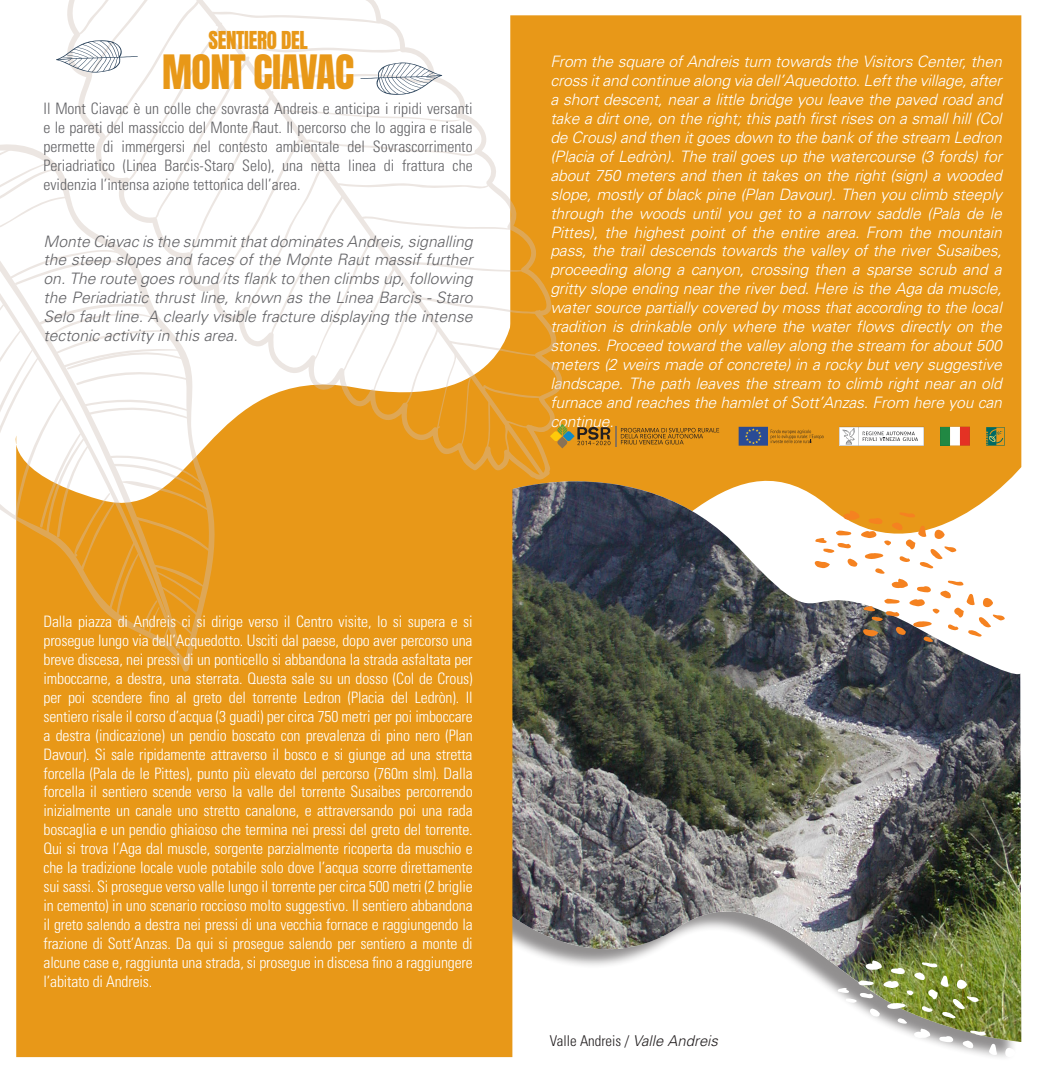
<style>
.page{position:relative;width:1037px;height:1072px;background:#fff}
.page>*{position:absolute;margin:0;border:0;box-sizing:border-box;transform-origin:0 0}
.t1{font:40.25px "Anton";letter-spacing:-.015em;color:#e89818}
.t2{font:21px "Anton";letter-spacing:-.015em;color:#e89818}
.t3{font:300 condensed 15.75px/18.9px "Univers LT Std";letter-spacing:-.01em;color:#fff;text-align:justify}
.t4{font:italic 300 15.75px/18.9px "Univers";letter-spacing:-.01em;color:#fff;text-align:justify}
.t5{font:italic 300 15.75px/18.9px "Univers";color:#636366;text-align:justify}
.t6{font:300 condensed 15.75px/18.9px "Univers LT Std";color:#636366;text-align:justify}
.t7{font:300 condensed 14.88px "Univers LT Std";color:#231f20}
.s1{font-family:"Univers";font-style:italic;font-stretch:normal}
</style>
<div class="page">
<div style="left:564px;top:15px;width:457px;height:432px;background:#e89818"></div>
<div style="left:512px;top:447px;width:509px;height:34px;background:#e89818"></div>
<img style="left:512px;top:481px;width:509px;height:560px">
<img style="left:836px;top:960px;width:186px;height:98px">
<svg style="left:616px;top:426px;width:103px;height:20px"></svg>
<svg style="left:564px;top:424px;width:46px;height:24px"></svg>
<svg style="left:986px;top:427px;width:18px;height:18px"></svg>
<svg style="left:839px;top:427px;width:85px;height:18px"></svg>
<svg style="left:940px;top:427px;width:30px;height:18px"></svg>
<svg style="left:771px;top:429px;width:52px;height:14px"></svg>
<div style="left:738px;top:427px;width:30px;height:18px;background:#2a4b95"></div>
<svg style="left:745px;top:428px;width:17px;height:16px"></svg>
<svg style="left:813px;top:510px;width:192px;height:132px"></svg>
<div style="left:16px;top:480px;width:496px;height:577px;background:#e89818"></div>
<svg style="left:67px;top:0;width:497px;height:480px"></svg>
<svg style="left:0;top:84px;width:229px;height:589px"></svg>
<svg style="left:10px;top:245px;width:122px;height:40px"></svg>
<svg style="left:0;top:297px;width:213px;height:345px"></svg>
<svg style="left:0;top:148px;width:68px;height:86px"></svg>
<svg style="left:56px;top:40px;width:82px;height:33px"></svg>
<svg style="left:360px;top:62px;width:82px;height:33px"></svg>
<p class="t2" style="left:208px;top:29px;width:101px">SENTIERO DEL</p>
<p class="t1" style="left:162px;top:52px;width:194px">MONT CIAVAC</p>
<p class="t6" style="left:44px;top:99px;width:431px">Il Mont Ciavac è un colle che sovrasta Andreis e anticipa i ripidi versanti e le pareti del massiccio del Monte Raut. Il percorso che lo aggira e risale permette di immergersi nel contesto ambientale del Sovrascorrimento Periadriatico (Linea Barcis-Staro Selo), una netta linea di frattura che evidenzia l’intensa azione tettonica dell’area.</p>
<p class="t5" style="left:44px;top:231px;width:431px">Monte Ciavac is the summit that dominates Andreis, signalling the steep slopes and faces of the Monte Raut massif further on. The route goes round its flank to then climbs up, following the Periadriatic thrust line, known as the Linea Barcis - Staro Selo fault line. A clearly visible fracture displaying the intense tectonic activity in this area.</p>
<p class="t3" style="left:44px;top:612px;width:431px">Dalla piazza di Andreis ci si dirige verso il Centro visite, lo si supera e si prosegue lungo via dell’Acquedotto. Usciti dal paese, dopo aver percorso una breve discesa, nei pressi di un ponticello si abbandona la strada asfaltata per imboccarne, a destra, una sterrata. Questa sale su un dosso (Col de Crous) per poi scendere fino al greto del torrente Ledron (Placia del Ledròn). Il sentiero risale il corso d’acqua (3 guadi) per circa 750 metri per poi imboccare a destra (indicazione) un pendio boscato con prevalenza di pino nero (Plan Davour). Si sale ripidamente attraverso il bosco e si giunge ad una stretta forcella (Pala de le Pittes), punto più elevato del percorso (760m slm). Dalla forcella il sentiero scende verso la valle del torrente Susaibes percorrendo inizialmente un canale uno stretto canalone, e attraversando poi una rada boscaglia e un pendio ghiaioso che termina nei pressi del greto del torrente.<br>Qui si trova l’Aga dal muscle, sorgente parzialmente ricoperta da muschio e che la tradizione locale vuole potabile solo dove l’acqua scorre direttamente sui sassi. Si prosegue verso valle lungo il torrente per circa 500 metri (2 briglie in cemento) in uno scenario roccioso molto suggestivo. Il sentiero abbandona il greto salendo a destra nei pressi di una vecchia fornace e raggiungendo la frazione di Sott’Anzas. Da qui si prosegue salendo per sentiero a monte di alcune case e, raggiunta una strada, si prosegue in discesa fino a raggiungere l’abitato di Andreis.</p>
<p class="t4" style="left:550px;top:52px;width:453px">From the square of Andreis turn towards the Visitors Center, then cross it and continue along via dell’Aquedotto. Left the village, after a short descent, near a little bridge you leave the paved road and take a dirt one, on the right; this path first rises on a small hill (Col de Crous) and then it goes down to the bank of the stream Ledron (Placia of Ledròn). The trail goes up the watercourse (3 fords) for about 750 meters and then it takes on the right (sign) a wooded slope, mostly of black pine (Plan Davour). Then you climb steeply through the woods until you get to a narrow saddle (Pala de le Pittes), the highest point of the entire area. From the mountain pass, the trail descends towards the valley of the river Susaibes, proceeding along a canyon, crossing then a sparse scrub and a gritty slope ending near the river bed. Here is the Aga da muscle, water source partially covered by moss that according to the local tradition is drinkable only where the water flows directly on the stones. Proceed toward the valley along the stream for about 500 meters (2 weirs made of concrete) in a rocky but very suggestive landscape. The path leaves the stream to climb right near an old furnace and reaches the hamlet of Sott’Anzas. From here you can continue.</p>
<p class="t7" style="left:550px;top:1031px;width:170px">Valle Andreis / <span class="s1">Valle Andreis</span></p>
</div>
